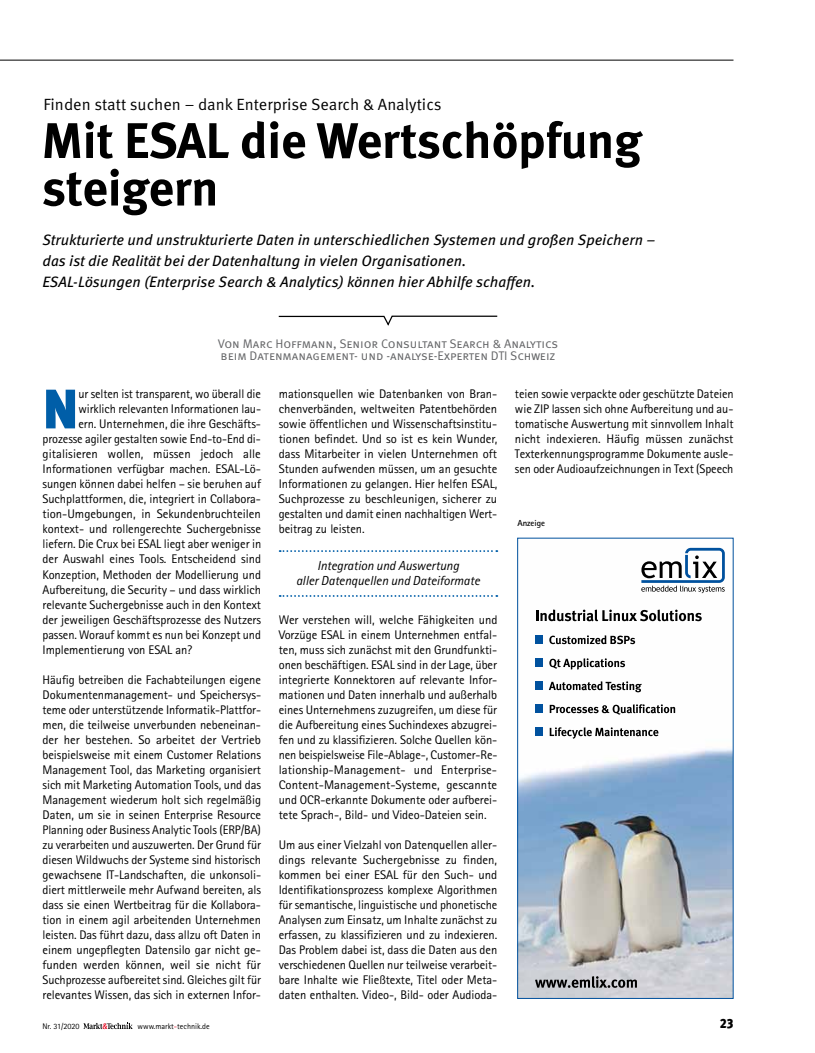
<style>
.page{position:relative;width:815px;height:1053px;background:#fff}
.page>*{position:absolute;margin:0;border:0;box-sizing:border-box;transform-origin:0 0}
.t1{font:900 55.5px "Meta OT";color:#005ea8}
.t2{font:700 50px/47.5px "Meta OT";letter-spacing:-.01em;color:#000}
.t3{font:16.25px "Meta OT";color:#000}
.t4{font:italic 15px/21.2px "Meta OT";color:#000}
.t5{font:900 13.38px "Meta OT";color:#000;scale:.91 1}
.t6{font:italic 13.12px/15px "Rotis Sans Serif Pro";letter-spacing:-.005em;color:#000;text-align:center}
.t7{font:12.5px/15px "Rotis Sans Serif Pro";letter-spacing:-.005em;color:#000;text-align:justify}
.t8{font:12.5px/12.5px "Meta OT";color:#646567}
.t9{font:700 8.75px "Rotis Sans Serif Pro";color:#000}
.t10{font:8.12px "Rotis Sans Serif Pro";color:#000}
.s1{color:#e2001a}
</style>
<div class="page">
<hr style="left:0;top:60px;width:733px;height:1px;background:#000">
<svg style="left:83px;top:1022px;width:50px;height:7px"></svg>
<img style="left:519px;top:547px;width:212px;height:449px">
<div style="left:517px;top:538px;width:216px;height:460px;border:1px solid #00519e"></div>
<svg style="left:641px;top:548px;width:84px;height:45px"></svg>
<svg style="left:535px;top:976px;width:102px;height:11px"></svg>
<svg style="left:536px;top:609px;width:166px;height:12px"></svg>
<div style="left:535px;top:635px;width:8px;height:9px;background:#00519e"></div>
<svg style="left:549px;top:635px;width:86px;height:9px"></svg>
<div style="left:535px;top:658px;width:8px;height:9px;background:#00519e"></div>
<svg style="left:549px;top:658px;width:76px;height:11px"></svg>
<div style="left:535px;top:681px;width:8px;height:9px;background:#00519e"></div>
<svg style="left:549px;top:681px;width:93px;height:11px"></svg>
<div style="left:535px;top:704px;width:8px;height:9px;background:#00519e"></div>
<svg style="left:550px;top:704px;width:125px;height:10px"></svg>
<div style="left:535px;top:727px;width:8px;height:9px;background:#00519e"></div>
<svg style="left:550px;top:727px;width:108px;height:11px"></svg>
<svg style="left:280px;top:550px;width:217px;height:2px"></svg>
<svg style="left:280px;top:595px;width:217px;height:2px"></svg>
<svg style="left:278px;top:315px;width:220px;height:11px"></svg>
<h3 class="t3" style="left:43px;top:95px;width:400px">Finden statt suchen – dank Enterprise Search &amp; Analytics</h3>
<h2 class="t2" style="left:42px;top:118px;width:602px">Mit ESAL die Wertschöpfung steigern</h2>
<p class="t4" style="left:43px;top:229px;width:614px">Strukturierte und unstrukturierte Daten in unterschiedlichen Systemen und großen Speichern – das ist die Realität bei der Datenhaltung in vielen Organisationen.<br>ESAL-Lösungen (Enterprise Search &amp; Analytics) können hier Abhilfe schaffen.</p>
<p class="t8" style="left:218px;top:337px;width:342px">Von Marc Hoffmann, Senior Consultant Search &amp; Analytics beim Datenmanagement- und -analyse-Experten DTI Schweiz</p>
<p class="t7" style="left:515px;top:387px;width:220px">teien sowie verpackte oder geschützte Dateien wie ZIP lassen sich ohne Aufbereitung und au&shy;tomatische Auswertung mit sinnvollem Inhalt nicht indexieren. Häufig müssen zunächst Texterkennungsprogramme Dokumente ausle&shy;sen oder Audioaufzeichnungen in Text (Speech</p>
<h1 class="t1" style="left:43px;top:375px;width:38px">N</h1>
<p class="t7" style="left:78px;top:387px;width:184px">ur selten ist transparent, wo überall die</p>
<p class="t7" style="left:279px;top:387px;width:220px">mationsquellen wie Datenbanken von Bran&shy;chenverbänden, weltweiten Patentbehörden sowie öffentlichen und Wissenschaftsinstitu&shy;tionen befindet. Und so ist es kein Wunder, dass Mitarbeiter in vielen Unternehmen oft Stunden aufwenden müssen, um an gesuchte Informationen zu gelangen. Hier helfen ESAL, Suchprozesse zu beschleunigen, sicherer zu gestalten und damit einen nachhaltigen Wert&shy;beitrag zu leisten.</p>
<p class="t6" style="left:296px;top:558px;width:185px">Integration und Auswertung<br>aller Datenquellen und Dateiformate</p>
<p class="t7" style="left:279px;top:612px;width:220px">Wer verstehen will, welche Fähigkeiten und Vorzüge ESAL in einem Unternehmen entfal&shy;ten, muss sich zunächst mit den Grundfunkti&shy;onen beschäftigen. ESAL sind in der Lage, über integrierte Konnektoren auf relevante Infor&shy;mationen und Daten innerhalb und außerhalb eines Unternehmens zuzugreifen, um diese für die Aufbereitung eines Suchindexes abzugrei&shy;fen und zu klassifizieren. Solche Quellen kön&shy;nen beispielsweise File-Ablage-, Customer-Re&shy;lationship-Management- und Enterprise-Content-Management-Systeme, gescannte und OCR-erkannte Dokumente oder aufberei&shy;tete Sprach-, Bild- und Video-Dateien sein.</p>
<p class="t7" style="left:279px;top:837px;width:220px">Um aus einer Vielzahl von Datenquellen aller&shy;dings relevante Suchergebnisse zu finden, kommen bei einer ESAL für den Such- und Identifikationsprozess komplexe Algorithmen für semantische, linguistische und phonetische Analysen zum Einsatz, um Inhalte zunächst zu erfassen, zu klassifizieren und zu indexieren.<br>Das Problem dabei ist, dass die Daten aus den verschiedenen Quellen nur teilweise verarbeit&shy;bare Inhalte wie Fließtexte, Titel oder Meta&shy;daten enthalten. Video-, Bild- oder Audioda-</p>
<p class="t7" style="left:78px;top:402px;width:184px">wirklich relevanten Informationen lau-</p>
<p class="t7" style="left:78px;top:417px;width:184px">ern. Unternehmen, die ihre Geschäfts-</p>
<p class="t7" style="left:43px;top:432px;width:220px">prozesse agiler gestalten sowie End-to-End di-</p>
<p class="t7" style="left:43px;top:447px;width:220px">gitalisieren wollen, müssen jedoch alle</p>
<p class="t7" style="left:43px;top:462px;width:220px">Informationen verfügbar machen. ESAL-Lö-</p>
<p class="t7" style="left:43px;top:477px;width:220px">sungen können dabei helfen – sie beruhen auf</p>
<p class="t7" style="left:43px;top:492px;width:220px">Suchplattformen, die, integriert in Collabora-</p>
<p class="t7" style="left:43px;top:507px;width:220px">tion-Umgebungen, in Sekundenbruchteilen</p>
<p class="t7" style="left:43px;top:522px;width:220px">kontext- und rollengerechte Suchergebnisse</p>
<p class="t7" style="left:43px;top:537px;width:220px">liefern. Die Crux bei ESAL liegt aber weniger in</p>
<p class="t7" style="left:43px;top:552px;width:220px">der Auswahl eines Tools. Entscheidend sind</p>
<p class="t7" style="left:43px;top:567px;width:220px">Konzeption, Methoden der Modellierung und</p>
<p class="t7" style="left:43px;top:582px;width:220px">Aufbereitung, die Security – und dass wirklich</p>
<p class="t7" style="left:43px;top:597px;width:220px">relevante Suchergebnisse auch in den Kontext</p>
<p class="t7" style="left:43px;top:612px;width:220px">der jeweiligen Geschäftsprozesse des Nutzers</p>
<p class="t7" style="left:43px;top:627px;width:220px">passen. Worauf kommt es nun bei Konzept und</p>
<p class="t7" style="left:43px;top:642px;width:151px">Implementierung von ESAL an?</p>
<p class="t7" style="left:43px;top:672px;width:220px">Häufig betreiben die Fachabteilungen eigene Dokumentenmanagement- und Speichersys&shy;teme oder unterstützende Informatik-Plattfor&shy;men, die teilweise unverbunden nebeneinan&shy;der her bestehen. So arbeitet der Vertrieb beispielsweise mit einem Customer Relations Management Tool, das Marketing organisiert sich mit Marketing Automation Tools, und das Management wiederum holt sich regelmäßig Daten, um sie in seinen Enterprise Resource Planning oder Business Analytic Tools (ERP/BA) zu verarbeiten und auszuwerten. Der Grund für diesen Wildwuchs der Systeme sind historisch gewachsene IT-Landschaften, die unkonsoli&shy;diert mittlerweile mehr Aufwand bereiten, als dass sie einen Wertbeitrag für die Kollabora&shy;tion in einem agil arbeitenden Unternehmen leisten. Das führt dazu, dass allzu oft Daten in einem ungepflegten Datensilo gar nicht ge&shy;funden werden können, weil sie nicht für Suchprozesse aufbereitet sind. Gleiches gilt für relevantes Wissen, das sich in externen Infor-</p>
<p class="t9" style="left:517px;top:518px;width:29px">Anzeige</p>
<p class="t10" style="left:43px;top:1021px;width:38px">Nr. 31/2020</p>
<p class="t10" style="left:138px;top:1021px;width:74px">www.markt<span class="s1">-</span>technik.de</p>
<p class="t5" style="left:720px;top:1015px;width:17px">23</p>
</div>
